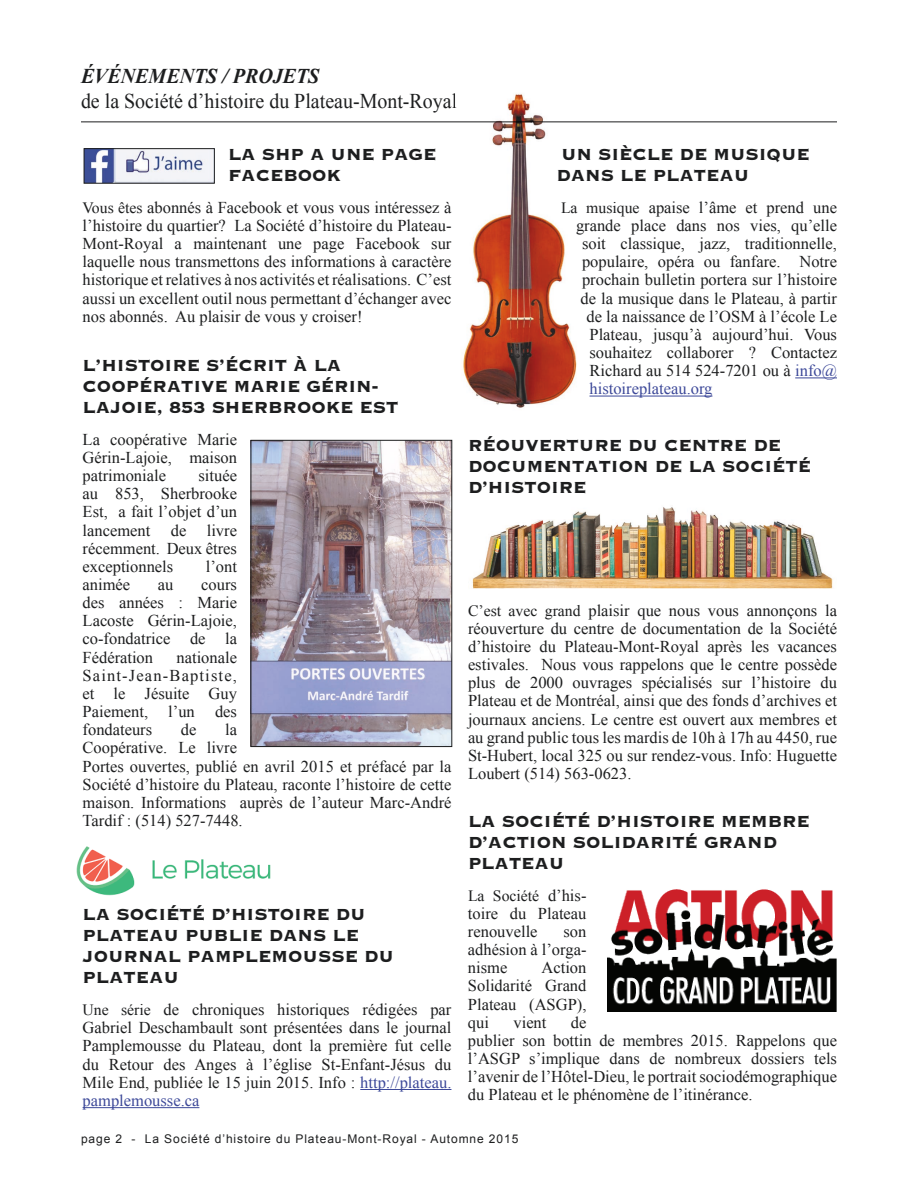
<style>
.page{position:relative;width:918px;height:1188px;background:#fff}
.page>*{position:absolute;margin:0;border:0;box-sizing:border-box;transform-origin:0 0}
.t1{font:700 21px/21px "Copperplate";color:#1d1e1f;scale:.95 1}
.t2{font:21px "Times New Roman";color:#1d1e1f;scale:.95 1}
.t3{font:italic 700 21px "Times New Roman";color:#1d1e1f;scale:.95 1}
.t4{font:16.5px/18.1px "Times New Roman";color:#1d1e1f;text-align:justify}
.t5{font:16.5px "Times New Roman";color:#3d4999}
.t6{font:15.75px "Times New Roman";color:#1d1e1f}
.t7{font:12px "Arial";letter-spacing:.075em;color:#1d1e1f}
.s1{font-size:15.75px}
.s2{color:#3d4999}
.s3{font-size:16.5px}
</style>
<div class="page">
<hr style="left:795px;top:378px;width:42px;height:1px;background:#3d4999">
<hr style="left:590px;top:396px;width:122px;height:1px;background:#3d4999">
<hr style="left:360px;top:1089px;width:91px;height:1px;background:#3d4999">
<hr style="left:83px;top:1107px;width:116px;height:1px;background:#3d4999">
<hr style="left:81px;top:122px;width:756px;height:1px;background:#1d1e1f">
<img style="left:252px;top:442px;width:198px;height:303px">
<div style="left:250px;top:440px;width:202px;height:307px;border:1px solid #1d1e1f"></div>
<img style="left:608px;top:889px;width:229px;height:122px">
<img style="left:76px;top:846px;width:195px;height:50px">
<img style="left:472px;top:507px;width:361px;height:82px">
<img style="left:456px;top:94px;width:129px;height:314px">
<img style="left:86px;top:151px;width:127px;height:30px">
<p class="t3" style="left:81px;top:61px;width:252px">ÉVÉNEMENTS / PROJETS</p>
<p class="t2" style="left:81px;top:87px;width:398px">de la Société d’histoire du Plateau-Mont-Royal</p>
<p class="t1" style="left:228px;top:142px;width:221px">LA SHP A UNE PAGE<br>FACEBOOK</p>
<p class="t4" style="left:83px;top:198px;width:370px"><span class="s1">Vous êtes</span> abonnés à Facebook et vous vous intéressez à l’histoire du quartier? La Société d’histoire du Plateau-Mont-Royal a maintenant une page Facebook sur laquelle nous transmettons des informations à caractère historique et relatives à nos activités et réalisations. C’est aussi un excellent outil nous permettant d’échanger avec nos abonnés. Au plaisir de vous y croiser!</p>
<p class="t1" style="left:83px;top:354px;width:334px">L’HISTOIRE S’ÉCRIT À LA<br>COOPÉRATIVE MARIE GÉRIN-<br>LAJOIE, 853 SHERBROOKE EST</p>
<p class="t4" style="left:83px;top:430px;width:156px">La coopérative Marie Gérin-Lajoie, maison patrimoniale</p>
<p class="t4" style="left:83px;top:466px;width:156px;text-indent:116px">située au 853, Sherbrooke Est, a fait l’objet d’un lancement de livre récemment. Deux êtres exceptionnels</p>
<p class="t4" style="left:206px;top:557px;width:33px">l’ont</p>
<p class="t4" style="left:83px;top:575px;width:49px">animée</p>
<p class="t4" style="left:158px;top:575px;width:17px">au</p>
<p class="t4" style="left:83px;top:575px;width:156px;text-indent:119px">cours des années : Marie Lacoste Gérin-Lajoie, co-fondatrice de la Fédération</p>
<p class="t4" style="left:83px;top:648px;width:156px;text-indent:94px">nationale Saint-Jean-Baptiste, et le Jésuite Guy Paiement, l’un des fondateurs</p>
<p class="t4" style="left:83px;top:720px;width:370px;text-align:left;text-indent:143px">la<br>Coopérative. Le livre<br>Portes ouvertes, publié en avril 2015 et préfacé par la Société d’histoire du Plateau, raconte l’histoire de cette maison. Informations auprès de l’auteur Marc-André Tardif : (514) 527-7448.</p>
<p class="t4" style="left:181px;top:720px;width:17px">de</p>
<p class="t1" style="left:83px;top:903px;width:329px">LA SOCIÉTÉ D’HISTOIRE DU<br>PLATEAU PUBLIE DANS LE<br>JOURNAL PAMPLEMOUSSE DU<br>PLATEAU</p>
<p class="t4" style="left:83px;top:1000px;width:370px"><span class="s1">Une série</span> de chroniques historiques rédigées par Gabriel Deschambault sont présentées dans le journal Pamplemousse du Plateau, dont la première fut celle du Retour des Anges à l’église St-Enfant-Jésus du Mile End, publiée le 15 juin 2015. Info : <span class="s2">http://plateau. pamplemousse.ca</span></p>
<p class="t1" style="left:556px;top:142px;width:268px">UN SIÈCLE DE MUSIQUE<br>DANS LE PLATEAU</p>
<p class="t4" style="left:561px;top:198px;width:278px"><span class="s1">La musique</span> apaise l’âme et prend une</p>
<p class="t4" style="left:576px;top:216px;width:263px">grande place dans nos vies, qu’elle</p>
<p class="t4" style="left:582px;top:234px;width:257px">soit classique, jazz, traditionnelle,</p>
<p class="t4" style="left:582px;top:252px;width:257px">populaire, opéra ou fanfare. Notre</p>
<p class="t4" style="left:582px;top:271px;width:257px">prochain bulletin portera sur l’histoire</p>
<p class="t4" style="left:581px;top:289px;width:258px">de la musique dans le Plateau, à partir</p>
<p class="t4" style="left:587px;top:307px;width:252px">de la naissance de l’OSM à l’école Le</p>
<p class="t4" style="left:590px;top:325px;width:249px">Plateau, jusqu’à aujourd’hui. Vous</p>
<p class="t4" style="left:590px;top:343px;width:249px">souhaitez collaborer ? Contactez</p>
<p class="t4" style="left:590px;top:361px;width:249px">Richard au 514 524-7201 ou à <span class="s2">info@</span></p>
<p class="t5" style="left:590px;top:378px;width:124px">histoireplateau.org</p>
<p class="t1" style="left:468px;top:434px;width:363px">RÉOUVERTURE DU CENTRE DE<br>DOCUMENTATION DE LA SOCIÉTÉ<br>D’HISTOIRE</p>
<p class="t4" style="left:468px;top:601px;width:371px"><span class="s1">C’est avec grand</span> plaisir que nous vous annonçons la réouverture du centre de documentation de la Société d’histoire du Plateau-Mont-Royal après les vacances estivales. Nous vous rappelons que le centre possède plus de 2000 ouvrages spécialisés sur l’histoire du Plateau et de Montréal, ainsi que des fonds d’archives et journaux anciens. Le centre est ouvert aux membres et au grand public tous les mardis de 10h à 17h au 4450, rue St-Hubert, local 325 ou sur rendez-vous. Info: Huguette Loubert (514) 563-0623.</p>
<p class="t1" style="left:468px;top:809px;width:361px">LA SOCIÉTÉ D’HISTOIRE MEMBRE<br>D’ACTION SOLIDARITÉ GRAND<br>PLATEAU</p>
<p class="t6" style="left:468px;top:885px;width:119px">La Société <span class="s3">d’his-</span></p>
<p class="t4" style="left:468px;top:904px;width:120px">toire du Plateau renouvelle</p>
<p class="t4" style="left:468px;top:922px;width:120px;text-indent:96px">son adhésion à l’orga&shy;nisme</p>
<p class="t4" style="left:468px;top:958px;width:120px;text-indent:74px">Action Solidarité Grand Plateau (ASGP), qui</p>
<p class="t4" style="left:468px;top:1013px;width:371px;text-align:left;text-indent:103px">de<br>publier son bottin de membres 2015. Rappelons que l’ASGP s’implique dans de nombreux dossiers tels l’avenir de l’Hôtel-Dieu, le portrait sociodémographique du Plateau et le phénomène de l’itinérance.</p>
<p class="t4" style="left:513px;top:1013px;width:34px">vient</p>
<p class="t7" style="left:81px;top:1131px;width:439px">page 2 - La Société d’histoire du Plateau-Mont-Royal - Automne 2015</p>
</div>
